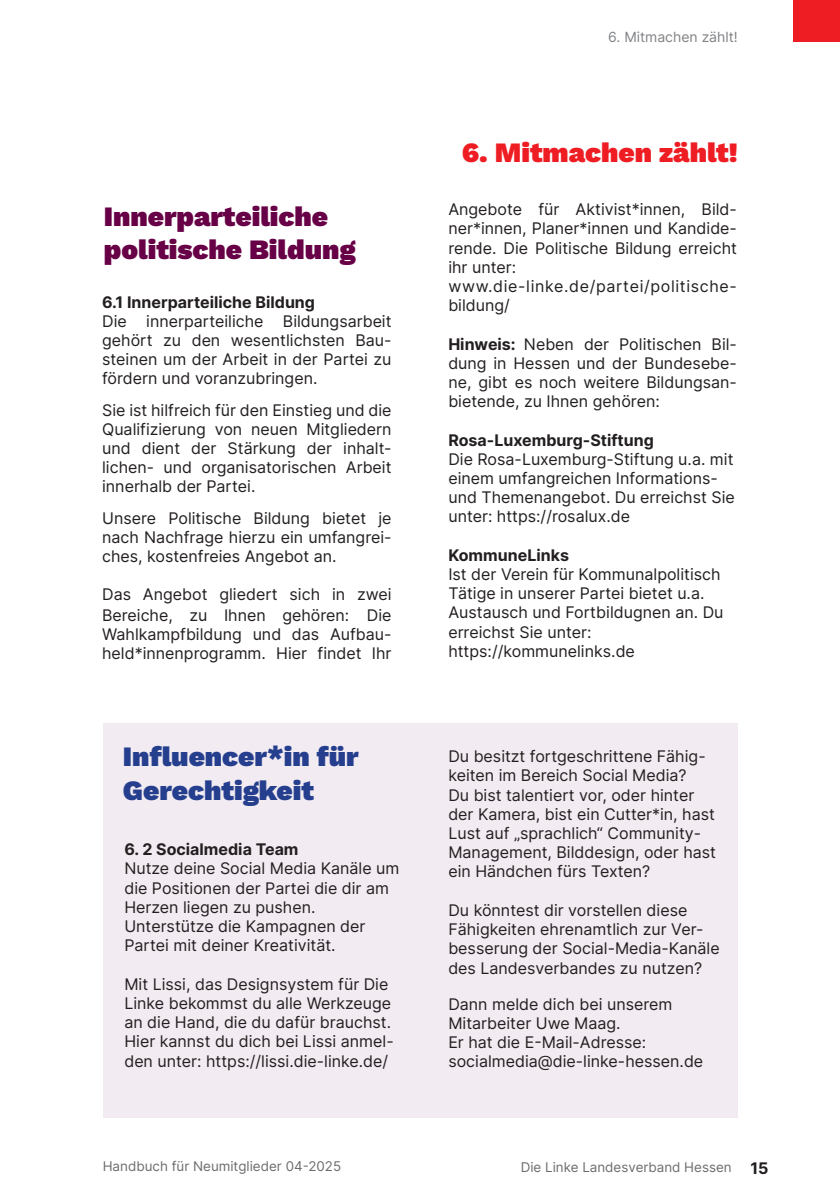
<style>
.page{position:relative;width:840px;height:1191px;background:#fff}
.page>*{position:absolute;margin:0;border:0;box-sizing:border-box;transform-origin:0 0}
.t1{font:900 28px/33.6px "Work Sans";color:#670046}
.t2{font:900 28px/33.6px "Work Sans";color:#253f8e}
.t3{font:900 28px "Work Sans";color:#ee1d23}
.t4{font:16px/19.2px "Inter";color:#231f20}
.t5{font:700 16px "Inter";color:#231f20}
.t6{font:14px "Inter";color:#808285}
.t7{font:13.4px "Inter";color:#6c6d70}
.s1{font-weight:700}
.s2{font-weight:700;font-size:16px;color:#fff}
</style>
<div class="page">
<div style="left:103px;top:723px;width:633px;height:394px;background:#f2ebf1"></div>
<div style="left:792px;top:0;width:47px;height:41px;background:#ee1d23"></div>
<p class="t6" style="left:608px;top:27px;width:131px">6. Mitmachen zählt!</p>
<h1 class="t1" style="left:104px;top:198px;width:253px">Innerparteiliche politische Bildung</h1>
<p class="t5" style="left:102px;top:290px;width:214px">6.1 Innerparteiliche Bildung</p>
<p class="t4" style="left:102px;top:311px;width:291px;text-align:justify">Die innerparteiliche Bildungsarbeit gehört zu den wesentlichsten Bau&shy;steinen um der Arbeit in der Partei zu fördern und voranzubringen.</p>
<p class="t4" style="left:102px;top:400px;width:291px;text-align:justify">Sie ist hilfreich für den Einstieg und die Qualifizierung von neuen Mitgliedern und dient der Stärkung der inhalt&shy;lichen- und organisatorischen Arbeit innerhalb der Partei.</p>
<p class="t4" style="left:102px;top:508px;width:291px;text-align:justify">Unsere Politische Bildung bietet je nach Nachfrage hierzu ein umfangrei&shy;ches, kostenfreies Angebot an.</p>
<p class="t4" style="left:102px;top:584px;width:291px;text-align:justify">Das Angebot gliedert sich in zwei Bereiche, zu Ihnen gehören: Die Wahlkampfbildung und das Aufbau&shy;held*innenprogramm. Hier findet Ihr</p>
<h1 class="t2" style="left:123px;top:738px;width:237px">Influencer*in für<br>Gerechtigkeit</h1>
<p class="t5" style="left:124px;top:837px;width:176px">6. 2 Socialmedia Team</p>
<p class="t4" style="left:124px;top:858px;width:276px">Nutze deine Social Media Kanäle um die Positionen der Partei die dir am<br>Herzen liegen zu pushen.<br>Unterstütze die Kampagnen der<br>Partei mit deiner Kreativität.</p>
<p class="t4" style="left:124px;top:974px;width:271px">Mit Lissi, das Designsystem für Die Linke bekommst du alle Werkzeuge an die Hand, die du dafür brauchst.<br>Hier kannst du dich bei Lissi anmel&shy;den unter: https://lissi.die-linke.de/</p>
<h1 class="t3" style="left:461px;top:131px;width:277px">6. Mitmachen zählt!</h1>
<p class="t4" style="left:448px;top:199px;width:290px">Angebote für Aktivist*innen, Bild&shy;ner*innen, Planer*innen und Kandide&shy;rende. Die Politische Bildung erreicht ihr unter: www.die-linke.de/partei/politische&shy;bildung/</p>
<p class="t4" style="left:448px;top:334px;width:290px;text-align:justify"><span class="s1">Hinweis:</span> Neben der Politischen Bil&shy;dung in Hessen und der Bundesebe&shy;ne, gibt es noch weitere Bildungsan&shy;bietende, zu Ihnen gehören:</p>
<p class="t5" style="left:448px;top:428px;width:207px">Rosa-Luxemburg-Stiftung</p>
<p class="t4" style="left:448px;top:449px;width:288px">Die Rosa-Luxemburg-Stiftung u.a. mit einem umfangreichen Informations&shy;und Themenangebot. Du erreichst Sie unter: https://rosalux.de</p>
<p class="t5" style="left:448px;top:543px;width:122px">KommuneLinks</p>
<p class="t4" style="left:448px;top:564px;width:276px">Ist der Verein für Kommunalpolitisch<br>Tätige in unserer Partei bietet u.a.<br>Austausch und Fortbildugnen an. Du erreichst Sie unter: https://kommunelinks.de</p>
<p class="t4" style="left:448px;top:746px;width:269px">Du besitzt fortgeschrittene Fähig&shy;keiten im Bereich Social Media?<br>Du bist talentiert vor, oder hinter der Kamera, bist ein Cutter*in, hast Lust auf „sprachlich“ Community-Management, Bilddesign, oder hast ein Händchen fürs Texten?</p>
<p class="t4" style="left:448px;top:900px;width:273px">Du könntest dir vorstellen diese Fähigkeiten ehrenamtlich zur Ver&shy;besserung der Social-Media-Kanäle des Landesverbandes zu nutzen?</p>
<p class="t4" style="left:448px;top:993px;width:256px">Dann melde dich bei unserem<br>Mitarbeiter Uwe Maag.<br>Er hat die E-Mail-Adresse: socialmedia@die-linke-hessen.de</p>
<p class="t7" style="left:103px;top:1156px;width:240px">Handbuch für Neumitglieder 04-2025</p>
<p class="t7" style="left:520px;top:1157px;width:249px">Die Linke Landesverband Hessen <span class="s2">15</span></p>
</div>
